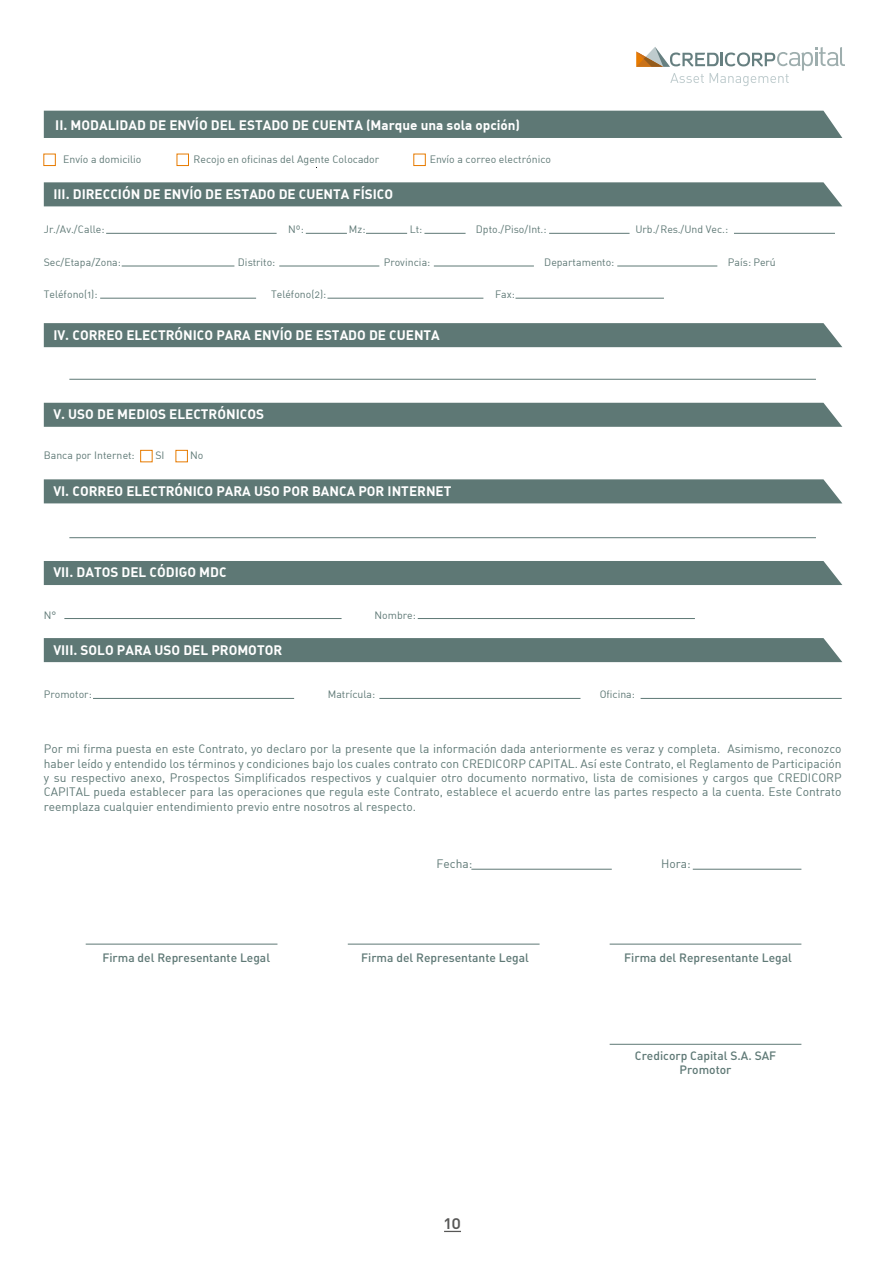
<style>
.page{position:relative;width:893px;height:1263px;background:#fff}
.page>*{position:absolute;margin:0;border:0;box-sizing:border-box;transform-origin:0 0}
.t1{font:18px "DIN Medium Alternate";color:#575756}
.t2{font:700 13.5px "DIN Alternate";color:#fff}
.t3{font:12px/14.4px "DIN Regular Alternate";color:#5e7875;text-align:justify}
.t4{font:12px/14.4px "DIN Medium Alternate";color:#5e7875;text-align:center}
.t5{font:10.5px "DIN Regular Alternate";color:#5e7875}
</style>
<div class="page">
<div style="left:44px;top:111px;width:798px;height:27px;background:#5e7875"></div>
<div style="left:44px;top:182px;width:798px;height:24px;background:#5e7875"></div>
<div style="left:44px;top:323px;width:798px;height:24px;background:#5e7875"></div>
<hr style="left:106px;top:233px;width:171px;height:1px;background:#5e7875">
<hr style="left:122px;top:266px;width:112px;height:1px;background:#5e7875">
<hr style="left:69px;top:379px;width:747px;height:1px;background:#5e7875">
<div style="left:44px;top:479px;width:798px;height:24px;background:#5e7875"></div>
<hr style="left:69px;top:537px;width:747px;height:1px;background:#5e7875">
<div style="left:44px;top:561px;width:798px;height:24px;background:#5e7875"></div>
<div style="left:44px;top:638px;width:798px;height:24px;background:#5e7875"></div>
<div style="left:44px;top:403px;width:798px;height:24px;background:#5e7875"></div>
<hr style="left:100px;top:298px;width:156px;height:1px;background:#5e7875">
<hr style="left:279px;top:266px;width:100px;height:1px;background:#5e7875">
<hr style="left:434px;top:266px;width:100px;height:1px;background:#5e7875">
<hr style="left:617px;top:266px;width:100px;height:1px;background:#5e7875">
<hr style="left:306px;top:233px;width:41px;height:1px;background:#5e7875">
<hr style="left:366px;top:233px;width:41px;height:1px;background:#5e7875">
<hr style="left:424px;top:233px;width:42px;height:1px;background:#5e7875">
<hr style="left:549px;top:233px;width:80px;height:1px;background:#5e7875">
<hr style="left:734px;top:233px;width:101px;height:1px;background:#5e7875">
<hr style="left:64px;top:618px;width:278px;height:1px;background:#5e7875">
<hr style="left:418px;top:618px;width:277px;height:1px;background:#5e7875">
<hr style="left:93px;top:698px;width:201px;height:1px;background:#5e7875">
<hr style="left:379px;top:698px;width:201px;height:1px;background:#5e7875">
<hr style="left:471px;top:869px;width:141px;height:1px;background:#5e7875">
<hr style="left:86px;top:944px;width:191px;height:1px;background:#5e7875">
<hr style="left:348px;top:944px;width:192px;height:1px;background:#5e7875">
<hr style="left:610px;top:944px;width:191px;height:1px;background:#5e7875">
<hr style="left:610px;top:1044px;width:191px;height:1px;background:#5e7875">
<hr style="left:693px;top:869px;width:108px;height:1px;background:#5e7875">
<hr style="left:641px;top:698px;width:201px;height:1px;background:#5e7875">
<hr style="left:327px;top:298px;width:156px;height:1px;background:#5e7875">
<hr style="left:515px;top:298px;width:149px;height:1px;background:#5e7875">
<div style="left:140px;top:450px;width:13px;height:12px;border:1px solid #e77b00"></div>
<div style="left:176px;top:450px;width:12px;height:12px;border:1px solid #e77b00"></div>
<div style="left:43px;top:154px;width:13px;height:12px;border:1px solid #e77b00"></div>
<div style="left:177px;top:154px;width:12px;height:12px;border:1px solid #e77b00"></div>
<div style="left:413px;top:154px;width:13px;height:12px;border:1px solid #e77b00"></div>
<svg style="left:444px;top:1231px;width:17px;height:1px"></svg>
<svg style="left:636px;top:47px;width:209px;height:39px"></svg>
<p class="t2" style="left:55px;top:116px;width:466px">II. MODALIDAD DE ENVÍO DEL ESTADO DE CUENTA (Marque una sola opción)</p>
<p class="t5" style="left:63px;top:153px;width:80px">Envío a domicilio</p>
<p class="t5" style="left:194px;top:153px;width:187px">Recojo en oficinas del Agente Colocador</p>
<p class="t5" style="left:430px;top:153px;width:123px">Envío a correo electrónico</p>
<p class="t2" style="left:53px;top:185px;width:341px">III. DIRECCIÓN DE ENVÍO DE ESTADO DE CUENTA FÍSICO</p>
<p class="t5" style="left:44px;top:223px;width:62px">Jr./Av./Calle:</p>
<p class="t5" style="left:288px;top:223px;width:17px">Nº:</p>
<p class="t5" style="left:349px;top:223px;width:18px">Mz:</p>
<p class="t5" style="left:410px;top:223px;width:14px">Lt:</p>
<p class="t5" style="left:476px;top:223px;width:72px">Dpto./Piso/Int.:</p>
<p class="t5" style="left:635px;top:223px;width:94px">Urb./Res./Und Vec.:</p>
<p class="t5" style="left:44px;top:256px;width:79px">Sec/Etapa/Zona:</p>
<p class="t5" style="left:238px;top:256px;width:39px">Distrito:</p>
<p class="t5" style="left:384px;top:256px;width:48px">Provincia:</p>
<p class="t5" style="left:544px;top:256px;width:72px">Departamento:</p>
<p class="t5" style="left:728px;top:256px;width:49px">País: Perú</p>
<p class="t5" style="left:44px;top:288px;width:55px">Teléfono(1):</p>
<p class="t5" style="left:271px;top:288px;width:57px">Teléfono(2):</p>
<p class="t5" style="left:495px;top:288px;width:21px">Fax:</p>
<p class="t2" style="left:53px;top:326px;width:388px">IV. CORREO ELECTRÓNICO PARA ENVÍO DE ESTADO DE CUENTA</p>
<p class="t2" style="left:53px;top:405px;width:212px">V. USO DE MEDIOS ELECTRÓNICOS</p>
<p class="t5" style="left:44px;top:449px;width:92px">Banca por Internet:</p>
<p class="t5" style="left:155px;top:449px;width:11px">SI</p>
<p class="t5" style="left:190px;top:449px;width:15px">No</p>
<p class="t2" style="left:53px;top:482px;width:400px">VI. CORREO ELECTRÓNICO PARA USO POR BANCA POR INTERNET</p>
<p class="t2" style="left:53px;top:564px;width:175px">VII. DATOS DEL CÓDIGO MDC</p>
<p class="t5" style="left:44px;top:608px;width:14px">N°</p>
<p class="t5" style="left:375px;top:608px;width:43px">Nombre:</p>
<p class="t2" style="left:53px;top:641px;width:230px">VIII. SOLO PARA USO DEL PROMOTOR</p>
<p class="t5" style="left:44px;top:688px;width:50px">Promotor:</p>
<p class="t5" style="left:328px;top:688px;width:49px">Matrícula:</p>
<p class="t5" style="left:600px;top:688px;width:37px">Oficina:</p>
<p class="t3" style="left:44px;top:741px;width:799px">Por mi firma puesta en este Contrato, yo declaro por la presente que la información dada anteriormente es veraz y completa. Asimismo, reconozco haber leído y entendido los términos y condiciones bajo los cuales contrato con CREDICORP CAPITAL. Así este Contrato, el Reglamento de Participación y su respectivo anexo, Prospectos Simplificados respectivos y cualquier otro documento normativo, lista de comisiones y cargos que CREDICORP CAPITAL pueda establecer para las operaciones que regula este Contrato, establece el acuerdo entre las partes respecto a la cuenta. Este Contrato reemplaza cualquier entendimiento previo entre nosotros al respecto.</p>
<p class="t3" style="left:437px;top:856px;width:37px">Fecha:</p>
<p class="t3" style="left:661px;top:856px;width:31px">Hora:</p>
<p class="t4" style="left:102px;top:950px;width:169px">Firma del Representante Legal</p>
<p class="t4" style="left:361px;top:950px;width:169px">Firma del Representante Legal</p>
<p class="t4" style="left:624px;top:950px;width:169px">Firma del Representante Legal</p>
<h1 class="t1" style="left:444px;top:1211px;width:18px">10</h1>
<p class="t4" style="left:635px;top:1048px;width:143px">Credicorp Capital S.A. SAF<br>Promotor</p>
</div>
